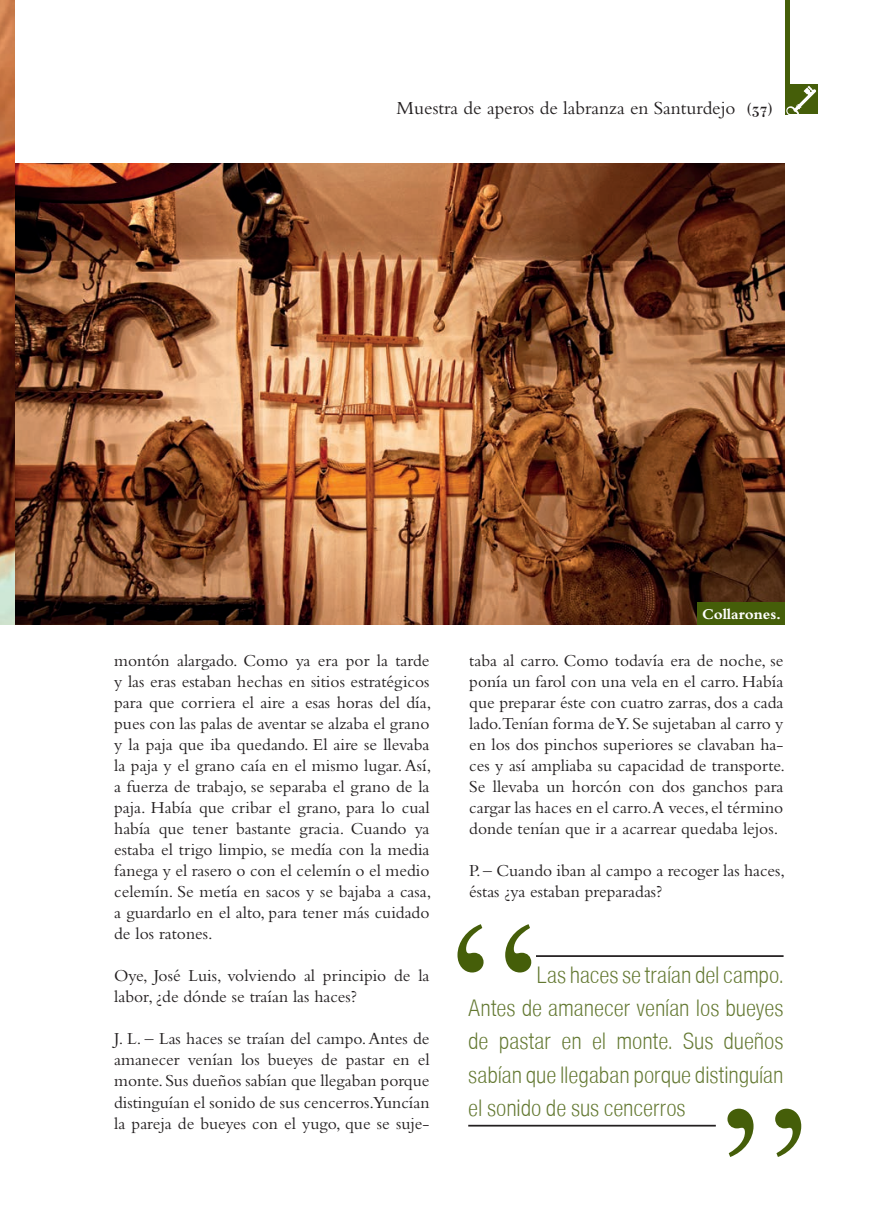
<style>
.page{position:relative;width:874px;height:1221px;background:#fff}
.page>*{position:absolute;margin:0;border:0;box-sizing:border-box;transform-origin:0 0}
.t1{font:24.5px/33.2px "Nimbus San D Ligh Cond";letter-spacing:-.005em;color:#637831;text-align:justify}
.t2{font:19.25px "Bembo";color:#231f20}
.t3{font:17.5px/21px "Bembo";color:#231f20;text-align:justify}
.t4{font:700 15.75px "Bembo";color:#fff}
.s1{font-family:"Katrina";font-size:15.75px}
</style>
<div class="page">
<div style="left:784px;top:0;width:5px;height:114px;background:#455e09"></div>
<div style="left:785px;top:84px;width:32px;height:30px;background:#455e09"></div>
<svg style="left:786px;top:86px;width:29px;height:28px"></svg>
<img style="left:15px;top:164px;width:769px;height:460px">
<svg style="left:727px;top:1108px;width:73px;height:48px"></svg>
<svg style="left:457px;top:924px;width:74px;height:48px"></svg>
<hr style="left:535px;top:955px;width:248px;height:1px;background:#231f20">
<hr style="left:468px;top:1124px;width:247px;height:2px;background:#231f20">
<img style="left:0;top:0;width:15px;height:624px">
<div style="left:696px;top:602px;width:88px;height:22px;background:#455e09"></div>
<p class="t2" style="left:396px;top:97px;width:377px">Muestra de aperos de labranza en Santurdejo <span class="s1">(37)</span></p>
<p class="t3" style="left:114px;top:650px;width:318px">montón alargado. Como ya era por la tarde y las eras estaban hechas en sitios estratégicos para que corriera el aire a esas horas del día, pues con las palas de aventar se alzaba el grano y la paja que iba quedando. El aire se llevaba la paja y el grano caía en el mismo lugar. Así, a fuerza de trabajo, se separaba el grano de la paja. Había que cribar el grano, para lo cual había que tener bastante gracia. Cuando ya estaba el trigo limpio, se medía con la media fanega y el rasero o con el celemín o el medio celemín. Se metía en sacos y se bajaba a casa, a guardarlo en el alto, para tener más cuidado de los ratones.</p>
<p class="t3" style="left:114px;top:965px;width:316px">Oye, José Luis, volviendo al principio de la labor, ¿de dónde se traían las haces?</p>
<p class="t3" style="left:114px;top:1028px;width:316px">J. L. – Las haces se traían del campo. Antes de amanecer venían los bueyes de pastar en el monte. Sus dueños sabían que llegaban porque distinguían el sonido de sus cencerros.Yuncían la pareja de bueyes con el yugo, que se suje-</p>
<p class="t4" style="left:701px;top:605px;width:81px">Collarones.</p>
<p class="t3" style="left:469px;top:650px;width:317px">taba al carro. Como todavía era de noche, se ponía un farol con una vela en el carro. Había que preparar éste con cuatro zarras, dos a cada lado.Tenían forma de Y. Se sujetaban al carro y en los dos pinchos superiores se clavaban ha&shy;ces y así ampliaba su capacidad de transporte.<br>Se llevaba un horcón con dos ganchos para cargar las haces en el carro.A veces, el término donde tenían que ir a acarrear quedaba lejos.</p>
<p class="t3" style="left:469px;top:860px;width:317px">P. – Cuando iban al campo a recoger las haces, éstas ¿ya estaban preparadas?</p>
<h1 class="t1" style="left:468px;top:958px;width:317px;text-indent:68px">Las haces se traían del campo.<br>Antes de amanecer venían los bueyes de pastar en el monte. Sus dueños sabían que llegaban porque distinguían el sonido de sus cencerros</h1>
</div>
